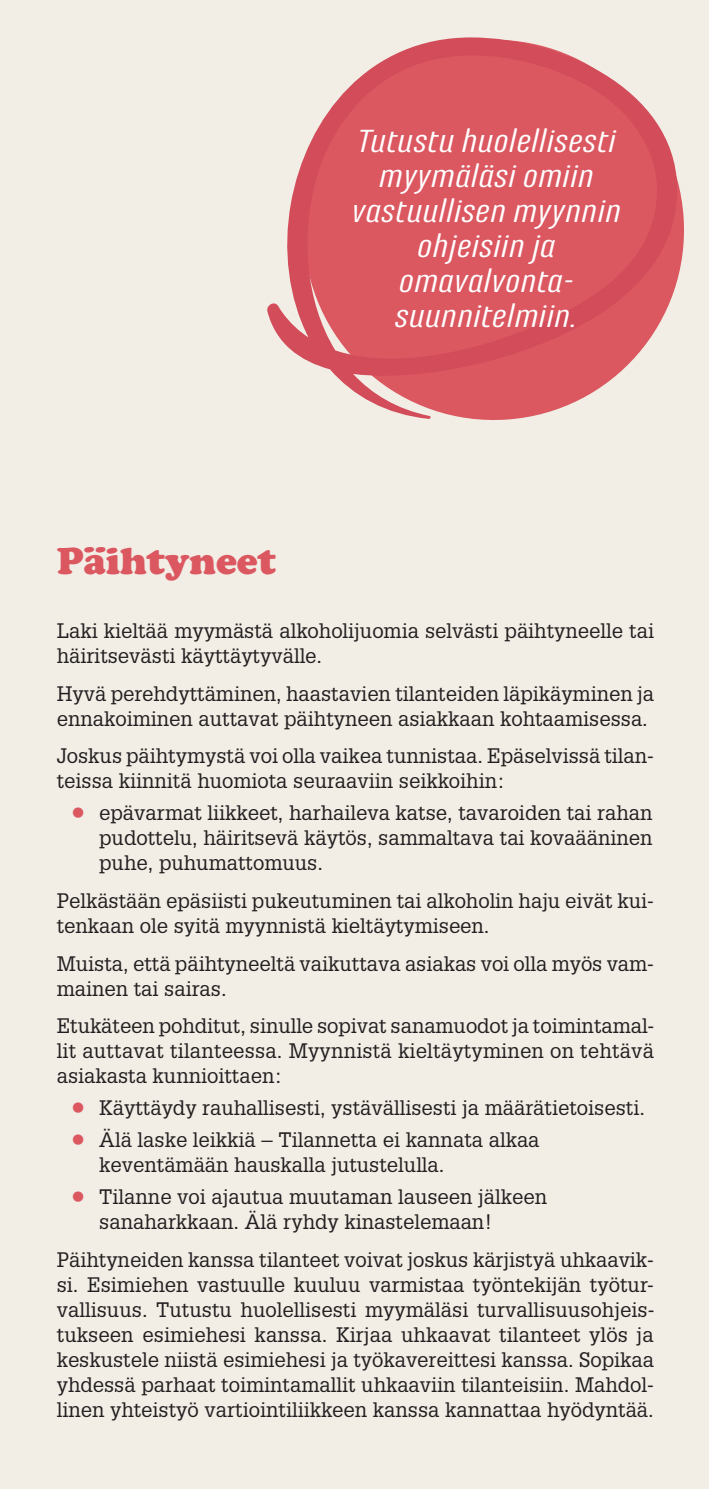
<style>
.page{position:relative;width:709px;height:1489px;background:#fff}
.page>*{position:absolute;margin:0;border:0;box-sizing:border-box;transform-origin:0 0}
.t1{font:37.5px "Cooper Black Std";color:#db5861}
.t2{font:italic 33.5px/35px "Marianina FY";color:#fff;text-align:center;scale:1.19 1}
.t3{font:20.5px/25px "Glypha";color:#231f20}
.s1{font-family:"The Sans B7";font-weight:700;font-size:35px;color:#db5861}
</style>
<div class="page">
<div style="left:0;top:0;width:709px;height:1488px;background:#f2eee6"></div>
<div style="left:297px;top:33px;width:394px;height:394px;background:#f2eee6"></div>
<svg style="left:266px;top:37px;width:416px;height:382px;background:#df797e"></svg>
<h2 class="t2" style="left:352px;top:123px;width:228px">Tutustu huolellisesti myymäläsi omiin vastuullisen myynnin ohjeisiin ja omavalvonta&shy;suunnitelmiin.</h2>
<h1 class="t1" style="left:57px;top:538px;width:221px">Päihtyneet</h1>
<p class="t3" style="left:57px;top:618px;width:599px">Laki kieltää myymästä alkoholijuomia selvästi päihtyneelle tai häiritsevästi käyttäytyvälle.</p>
<p class="t3" style="left:57px;top:680px;width:599px">Hyvä perehdyttäminen, haastavien tilanteiden läpikäyminen ja ennakoiminen auttavat päihtyneen asiakkaan kohtaamisessa.</p>
<p class="t3" style="left:57px;top:743px;width:599px">Joskus päihtymystä voi olla vaikea tunnistaa. Epäselvissä tilan&shy;teissa kiinnitä huomiota seuraaviin seikkoihin:</p>
<p class="t3" style="left:99px;top:800px;width:555px;text-align:justify;text-indent:-28px"><span class="s1">•</span> epävarmat liikkeet, harhaileva katse, tavaroiden tai rahan pudottelu, häiritsevä käytös, sammaltava tai kovaääninen puhe, puhumattomuus.</p>
<p class="t3" style="left:57px;top:887px;width:599px">Pelkästään epäsiisti pukeutuminen tai alkoholin haju eivät kui&shy;tenkaan ole syitä myynnistä kieltäytymiseen.</p>
<p class="t3" style="left:57px;top:950px;width:599px">Muista, että päihtyneeltä vaikuttava asiakas voi olla myös vam&shy;mainen tai sairas.</p>
<p class="t3" style="left:57px;top:1012px;width:599px;text-align:justify">Etukäteen pohditut, sinulle sopivat sanamuodot ja toimintamal&shy;lit auttavat tilanteessa. Myynnistä kieltäytyminen on tehtävä asiakasta kunnioittaen:</p>
<p class="t3" style="left:71px;top:1094px;width:575px"><span class="s1">•</span> Käyttäydy rauhallisesti, ystävällisesti ja määrätietoisesti.</p>
<p class="t3" style="left:99px;top:1126px;width:442px;text-indent:-28px"><span class="s1">•</span> Älä laske leikkiä – Tilannetta ei kannata alkaa keventämään hauskalla jutustelulla.</p>
<p class="t3" style="left:99px;top:1184px;width:449px;text-indent:-28px"><span class="s1">•</span> Tilanne voi ajautua muutaman lauseen jälkeen sanaharkkaan. Älä ryhdy kinastelemaan!</p>
<p class="t3" style="left:57px;top:1246px;width:599px;text-align:justify">Päihtyneiden kanssa tilanteet voivat joskus kärjistyä uhkaavik&shy;si. Esimiehen vastuulle kuuluu varmistaa työntekijän työtur&shy;vallisuus. Tutustu huolellisesti myymäläsi turvallisuusohjeis&shy;tukseen esimiehesi kanssa. Kirjaa uhkaavat tilanteet ylös ja keskustele niistä esimiehesi ja työkavereittesi kanssa. Sopikaa yhdessä parhaat toimintamallit uhkaaviin tilanteisiin. Mahdol&shy;linen yhteistyö vartiointiliikkeen kanssa kannattaa hyödyntää.</p>
</div>
